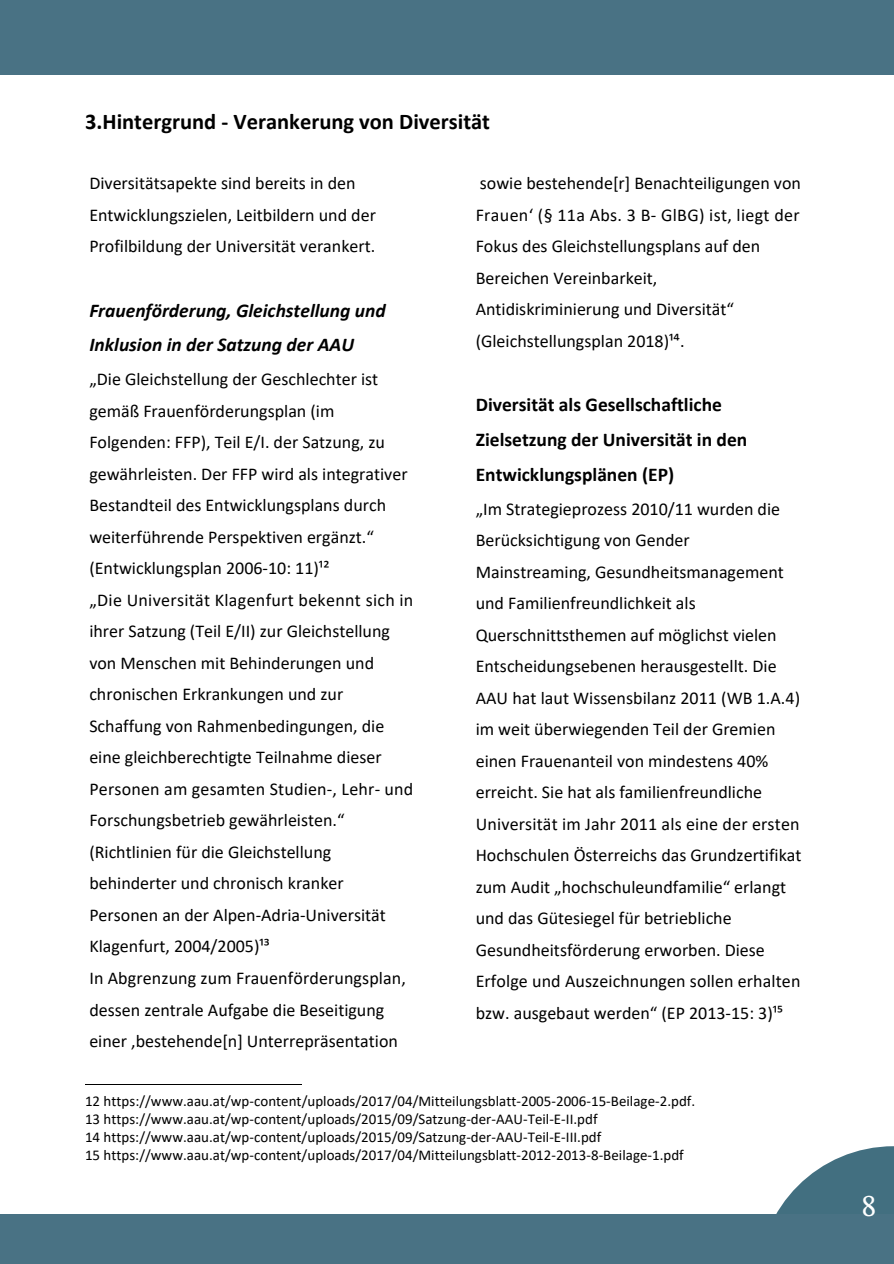
<style>
.page{position:relative;width:894px;height:1264px;background:#fff}
.page>*{position:absolute;margin:0;border:0;box-sizing:border-box;transform-origin:0 0}
.t1{font:30px "Belleza";color:#fff}
.t2{font:700 22.5px "Calibri";color:#000}
.t3{font:700 19.5px/34.8px "Calibri";color:#000}
.t4{font:italic 700 19.5px/34.8px "Calibri";color:#000}
.t5{font:18px/31.5px "Calibri";color:#000}
.t6{font:15px/18px "Calibri";color:#000}
</style>
<div class="page">
<hr style="left:85px;top:1084px;width:216px;height:1px;background:#000">
<div style="left:0;top:0;width:893px;height:75px;background:#497284"></div>
<svg style="left:776px;top:1146px;width:117px;height:68px;fill:#426f80"></svg>
<div style="left:0;top:1214px;width:893px;height:49px;background:#497284"></div>
<p class="t2" style="left:85px;top:113px;width:406px">3.Hintergrund - Verankerung von Diversität</p>
<p class="t5" style="left:89px;top:169px;width:288px">Diversitätsapekte sind bereits in den<br>Entwicklungszielen, Leitbildern und der<br>Profilbildung der Universität verankert.</p>
<p class="t4" style="left:89px;top:294px;width:298px">Frauenförderung, Gleichstellung und<br>Inklusion in der Satzung der AAU</p>
<p class="t5" style="left:89px;top:365px;width:325px">„Die Gleichstellung der Geschlechter ist gemäß Frauenförderungsplan (im Folgenden: FFP), Teil E/I. der Satzung, zu gewährleisten. Der FFP wird als integrativer Bestandteil des Entwicklungsplans durch weiterfü hrende Perspektiven ergänzt.“ (Entwicklungsplan 2006-10: 11)¹²<br>„Die Universität Klagenfurt bekennt sich in ihrer Satzung (Teil E/II) zur Gleichstellung von Menschen mit Behinderungen und chronischen Erkrankungen und zur Schaffung von Rahmenbedingungen, die eine gleichberechtigte Teilnahme dieser Personen am gesamten Studien-, Lehr- und Forschungsbetrieb gewährleisten.“ (Richtlinien für die Gleichstellung behinderter und chronisch kranker Personen an der Alpen-Adria-Universität Klagenfurt, 2004/2005)¹³<br>In Abgrenzung zum Frauenförderungsplan, dessen zentrale Aufgabe die Beseitigung einer ‚bestehende[n] Unterrepräsentation</p>
<p class="t5" style="left:475px;top:169px;width:327px">sowie bestehende[r] Benachteiligungen von Frauen‘ (§ 11a Abs. 3 B- GlBG) ist, liegt der Fokus des Gleichstellungsplans auf den Bereichen Vereinbarkeit, Antidiskriminierung und Diversität“ (Gleichstellungsplan 2018)¹⁴.</p>
<p class="t3" style="left:475px;top:389px;width:273px">Diversität als Gesellschaftliche<br>Zielsetzung der Universität in den<br>Entwicklungsplänen (EP)</p>
<p class="t5" style="left:475px;top:494px;width:327px">„Im Strategieprozess 2010/11 wurden die Berücksichtigung von Gender Mainstreaming, Gesundheitsmanagement und Familienfreundlichkeit als Querschnittsthemen auf möglichst vielen Entscheidungsebenen herausgestellt. Die AAU hat laut Wissensbilanz 2011 (WB 1.A.4) im weit überwiegenden Teil der Gremien einen Frauenanteil von mindestens 40% erreicht. Sie hat als familienfreundliche Universität im Jahr 2011 als eine der ersten Hochschulen Österreichs das Grundzertifikat zum Audit „hochschuleundfamilie“ erlangt und das Gütesiegel fü r betriebliche Gesundheitsförderung erworben. Diese Erfolge und Auszeichnungen sollen erhalten bzw. ausgebaut werden“ (EP 2013-15: 3)¹⁵</p>
<p class="t6" style="left:85px;top:1093px;width:611px">12 https://www.aau.at/wp-content/uploads/2017/04/Mitteilungsblatt-2005-2006-15-Beilage-2.pdf.<br>13 https://www.aau.at/wp-content/uploads/2015/09/Satzung-der-AAU-Teil-E-II.pdf<br>14 https://www.aau.at/wp-content/uploads/2015/09/Satzung-der-AAU-Teil-E-III.pdf<br>15 https://www.aau.at/wp-content/uploads/2017/04/Mitteilungsblatt-2012-2013-8-Beilage-1.pdf</p>
<h1 class="t1" style="left:861px;top:1188px;width:17px">8</h1>
</div>
